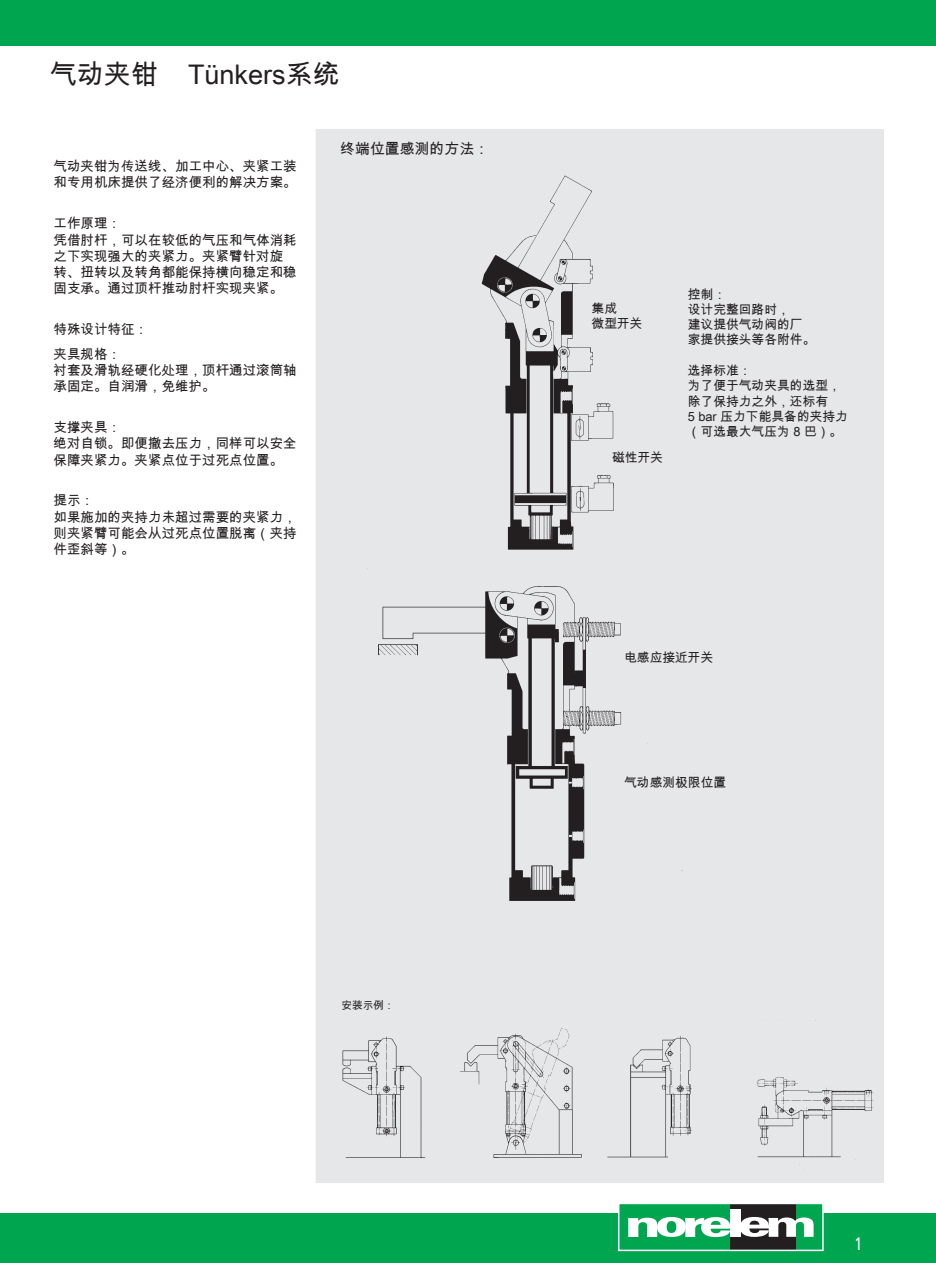
<style>
.page{position:relative;width:936px;height:1263px;background:#fff}
.page>*{position:absolute;margin:0;border:0;box-sizing:border-box;transform-origin:0 0}
.t1{font:27px "Arial Unicode MS";color:#231f20}
.t2{font:18px "Frutiger Neue LTW1 G";color:#fff;scale:.81 1}
.t3{font:14.85px "Arial Unicode MS";color:#231f20}
.t4{font:13.5px/16.2px "Arial Unicode MS";color:#231f20}
.t5{font:12.75px/15.3px "Arial Unicode MS";color:#231f20}
.t6{font:10.65px "Arial Unicode MS";color:#231f20}
</style>
<div class="page">
<div style="left:0;top:0;width:935px;height:46px;background:#00a54f"></div>
<div style="left:0;top:1213px;width:935px;height:50px;background:#00a54f"></div>
<div style="left:618px;top:1203px;width:204px;height:47px;background:#00a54f"></div>
<div style="left:730px;top:1203px;width:65px;height:47px;background:#231f20"></div>
<svg style="left:628px;top:1217px;width:102px;height:20px"></svg>
<div style="left:730px;top:1209px;width:10px;height:28px;background:#fff"></div>
<svg style="left:740px;top:1217px;width:73px;height:20px"></svg>
<div style="left:618px;top:1203px;width:205px;height:48px;border:2px solid #fff"></div>
<div style="left:316px;top:129px;width:568px;height:1054px;background:#e6e7e9"></div>
<h1 class="t1" style="left:50px;top:55px;width:291px">气动夹钳 Tünkers系统</h1>
<p class="t4" style="left:54px;top:158px;width:244px">气动夹钳为传送线、加工中心、夹紧工装和专用机床提供了经济便利的解决方案。</p>
<p class="t4" style="left:54px;top:215px;width:244px">工作原理：<br>凭借肘杆，可以在较低的气压和气体消耗之下实现强大的夹紧力。夹紧臂针对旋转、扭转以及转角都能保持横向稳定和稳固支承。通过顶杆推动肘杆实现夹紧。</p>
<p class="t4" style="left:54px;top:317px;width:96px;line-height:24.8px">特殊设计特征：夹具规格：</p>
<p class="t4" style="left:54px;top:362px;width:244px">衬套及滑轨经硬化处理，顶杆通过滚筒轴承固定。自润滑，免维护。</p>
<p class="t4" style="left:54px;top:419px;width:244px">支撑夹具：<br>绝对自锁。即便撤去压力，同样可以安全保障夹紧力。夹紧点位于过死点位置。</p>
<p class="t4" style="left:54px;top:492px;width:244px">提示：<br>如果施加的夹持力未超过需要的夹紧力，则夹紧臂可能会从过死点位置脱离（夹持件歪斜等）。</p>
<p class="t3" style="left:340px;top:138px;width:150px">终端位置感测的方法：</p>
<p class="t6" style="left:341px;top:997px;width:55px">安装示例：</p>
<p class="t5" style="left:591px;top:300px;width:53px">集成<br>微型开关</p>
<p class="t5" style="left:612px;top:449px;width:53px">磁性开关</p>
<p class="t5" style="left:687px;top:286px;width:129px">控制：<br>设计完整回路时，<br>建议提供气动阀的厂家提供接头等各附件。</p>
<p class="t5" style="left:687px;top:363px;width:162px">选择标准：<br>为了便于气动夹具的选型，除了保持力之外，还标有<br>5 bar 压力下能具备的夹持力（可选最大气压为 8 巴）。</p>
<p class="t5" style="left:624px;top:650px;width:91px">电感应接近开关</p>
<p class="t5" style="left:624px;top:774px;width:104px">气动感测极限位置</p>
<h2 class="t2" style="left:854px;top:1230px;width:12px">1</h2>
</div>
